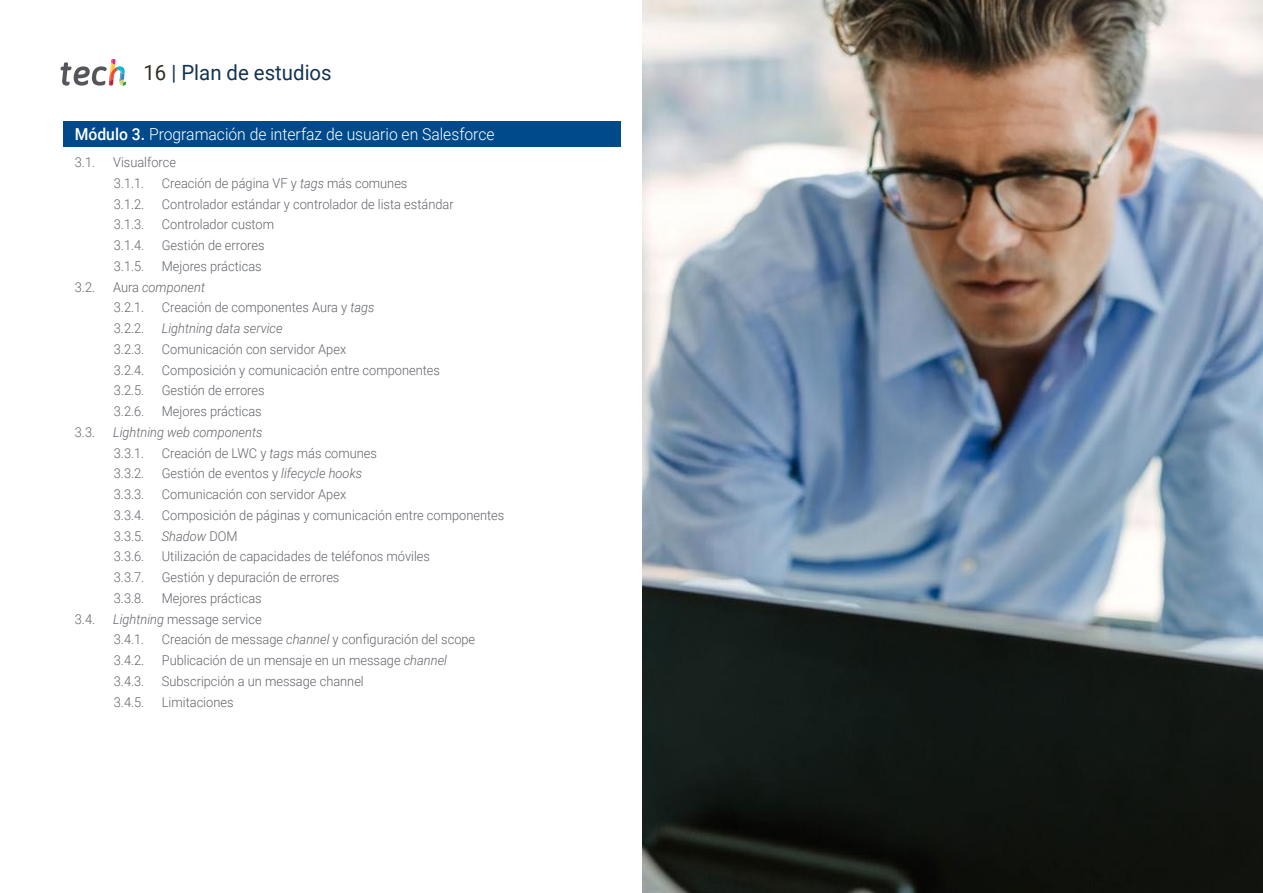
<style>
.page{position:relative;width:1263px;height:893px;background:#fff}
.page>*{position:absolute;margin:0;border:0;box-sizing:border-box;transform-origin:0 0}
.t1{font:21px "Roboto";color:#123352}
.t2{font:300 16.5px "Roboto";color:#fff;scale:.95 1}
.t3{font:300 13.5px/20.7px "Roboto";color:#61646a;scale:.95 1}
.t4{font:italic 300 13.5px "Roboto";color:#61646a;scale:.95 1}
.s1{color:#312e20}
.s2{font-weight:500}
.s3{font-style:italic}
.s4{font-style:normal}
</style>
<div class="page">
<div style="left:64px;top:121px;width:557px;height:25px;background:#004a8b"></div>
<img style="left:642px;top:0;width:621px;height:893px">
<svg style="left:61px;top:59px;width:65px;height:27px"></svg>
<h1 class="t1" style="left:144px;top:57px;width:190px"><span class="s1">16</span> | Plan de estudios</h1>
<p class="t2" style="left:75px;top:123px;width:443px"><span class="s2">Módulo 3.</span> Programación de interfaz de usuario en Salesforce</p>
<p class="t3" style="left:75px;top:151px;width:23px">3.1.</p>
<p class="t3" style="left:113px;top:151px;width:68px">Visualforce<br>3.1.1.</p>
<p class="t3" style="left:162px;top:172px;width:260px">Creación de página VF y <span class="s3">tags</span> más comunes</p>
<p class="t3" style="left:114px;top:193px;width:34px">3.1.2.</p>
<p class="t3" style="left:162px;top:193px;width:309px">Controlador estándar y controlador de lista estándar</p>
<p class="t3" style="left:114px;top:214px;width:34px">3.1.3.</p>
<p class="t3" style="left:162px;top:214px;width:120px">Controlador custom</p>
<p class="t3" style="left:114px;top:234px;width:34px">3.1.4.</p>
<p class="t3" style="left:162px;top:234px;width:110px">Gestión de errores</p>
<p class="t3" style="left:114px;top:255px;width:34px">3.1.5.</p>
<p class="t3" style="left:162px;top:255px;width:107px">Mejores prácticas</p>
<p class="t3" style="left:75px;top:276px;width:23px">3.2.</p>
<p class="t3" style="left:113px;top:276px;width:98px">Aura <span class="s3">component<br></span>3.2.1.</p>
<p class="t3" style="left:162px;top:297px;width:225px">Creación de componentes Aura y <span class="s3">tags</span></p>
<p class="t3" style="left:114px;top:317px;width:34px">3.2.2.</p>
<p class="t4" style="left:162px;top:319px;width:129px">Lightning data service</p>
<p class="t3" style="left:114px;top:338px;width:34px">3.2.3.</p>
<p class="t3" style="left:162px;top:338px;width:196px">Comunicación con servidor Apex</p>
<p class="t3" style="left:114px;top:359px;width:34px">3.2.4.</p>
<p class="t3" style="left:162px;top:359px;width:294px">Composición y comunicación entre componentes</p>
<p class="t3" style="left:114px;top:380px;width:34px">3.2.5.</p>
<p class="t3" style="left:162px;top:380px;width:110px">Gestión de errores</p>
<p class="t3" style="left:114px;top:400px;width:34px">3.2.6.</p>
<p class="t3" style="left:162px;top:400px;width:107px">Mejores prácticas</p>
<p class="t3" style="left:75px;top:421px;width:23px">3.3.</p>
<p class="t4" style="left:113px;top:423px;width:159px">Lightning web components</p>
<p class="t3" style="left:114px;top:442px;width:34px">3.3.1.</p>
<p class="t3" style="left:162px;top:442px;width:228px">Creación de LWC y <span class="s3">tags</span> más comunes</p>
<p class="t3" style="left:114px;top:463px;width:34px">3.3.2.</p>
<p class="t3" style="left:162px;top:463px;width:212px">Gestión de eventos y <span class="s3">lifecycle hooks</span></p>
<p class="t3" style="left:114px;top:483px;width:34px">3.3.3.</p>
<p class="t3" style="left:162px;top:483px;width:196px">Comunicación con servidor Apex</p>
<p class="t3" style="left:114px;top:504px;width:34px">3.3.4.</p>
<p class="t3" style="left:162px;top:504px;width:362px">Composición de páginas y comunicación entre componentes</p>
<p class="t3" style="left:114px;top:525px;width:34px">3.3.5.</p>
<p class="t4" style="left:162px;top:526px;width:81px">Shadow <span class="s4">DOM</span></p>
<p class="t3" style="left:114px;top:546px;width:34px">3.3.6.</p>
<p class="t3" style="left:162px;top:546px;width:284px">Utilización de capacidades de teléfonos móviles</p>
<p class="t3" style="left:114px;top:566px;width:34px">3.3.7.</p>
<p class="t3" style="left:162px;top:566px;width:188px">Gestión y depuración de errores</p>
<p class="t3" style="left:114px;top:587px;width:34px">3.3.8.</p>
<p class="t3" style="left:162px;top:587px;width:107px">Mejores prácticas</p>
<p class="t3" style="left:75px;top:608px;width:23px">3.4.</p>
<p class="t3" style="left:113px;top:608px;width:158px"><span class="s3">Lightning</span> message service<br>3.4.1.</p>
<p class="t3" style="left:162px;top:629px;width:331px">Creación de message <span class="s3">channel</span> y configuración del scope</p>
<p class="t3" style="left:114px;top:649px;width:34px">3.4.2.</p>
<p class="t3" style="left:162px;top:649px;width:302px">Publicación de un mensaje en un message <span class="s3">channel</span></p>
<p class="t3" style="left:114px;top:670px;width:34px">3.4.3.</p>
<p class="t3" style="left:162px;top:670px;width:214px">Subscripción a un message channel</p>
<p class="t3" style="left:114px;top:691px;width:34px">3.4.5.</p>
<p class="t3" style="left:162px;top:691px;width:77px">Limitaciones</p>
</div>
